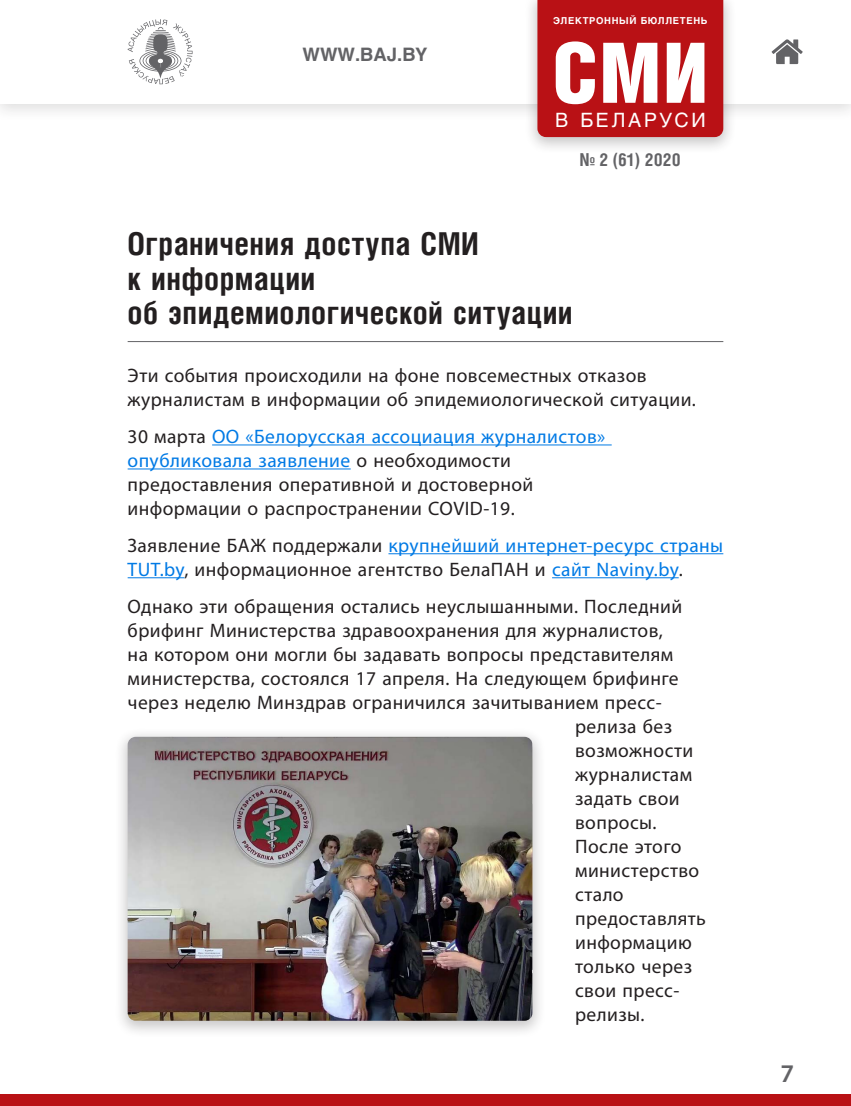
<style>
.page{position:relative;width:851px;height:1106px;background:#fff}
.page>*{position:absolute;margin:0;border:0;box-sizing:border-box;transform-origin:0 0}
.t1{font:83.55px "Helios Cond Black C";color:#fff}
.t2{font:700 31.5px/34.5px "Helios Cond C";letter-spacing:.015em;color:#231f20}
.t3{font:600 25.5px "Myriad Pro";color:#636366}
.t4{font:19.5px/24px "Myriad Pro";letter-spacing:.02em;color:#231f20}
.t5{font:19.5px "Helios C";letter-spacing:.13em;color:#fff}
.t6{font:700 18.3px "Helios C";color:#636366}
.t7{font:700 17.85px "Helios Cond C";color:#636366}
.t8{font:700 9.45px "Helios C";letter-spacing:.07em;color:#fff}
.s1{color:#007ae5}
</style>
<div class="page">
<div style="left:0;top:1094px;width:850px;height:12px;background:#b91115"></div>
<hr style="left:128px;top:341px;width:595px;height:1px;background:#636366">
<hr style="left:212px;top:444px;width:399px;height:1px;background:#007ae5">
<hr style="left:128px;top:468px;width:222px;height:1px;background:#007ae5">
<hr style="left:388px;top:553px;width:335px;height:1px;background:#007ae5">
<hr style="left:128px;top:577px;width:56px;height:1px;background:#007ae5">
<hr style="left:552px;top:577px;width:126px;height:1px;background:#007ae5">
<div style="left:114px;top:727px;width:432px;height:311px;background:#231f20;opacity:.25"></div>
<img style="left:128px;top:736px;width:404px;height:284px">
<div style="left:0;top:0;width:850px;height:122px;background:#231f20;opacity:.15"></div>
<div style="left:0;top:0;width:850px;height:103px;background:#fff"></div>
<svg style="left:128px;top:19px;width:64px;height:65px"></svg>
<svg style="left:771px;top:39px;width:31px;height:25px"></svg>
<div style="left:523px;top:0;width:213px;height:155px;background:#231f20;opacity:.25"></div>
<div style="left:537px;top:0;width:186px;height:137px;background:#b91115"></div>
<p class="t6" style="left:302px;top:44px;width:126px">WWW.BAJ.BY</p>
<p class="t8" style="left:553px;top:15px;width:156px">ЭЛЕКТРОННЫЙ БЮЛЛЕТЕНЬ</p>
<h1 class="t1" style="left:552px;top:25px;width:158px">СМИ</h1>
<p class="t5" style="left:555px;top:109px;width:152px">В БЕЛАРУСИ</p>
<p class="t7" style="left:580px;top:149px;width:102px">№ 2 (61) 2020</p>
<h2 class="t2" style="left:128px;top:226px;width:446px">Ограничения доступа СМИ<br>к информации<br>об эпидемиологической ситуации</h2>
<p class="t4" style="left:128px;top:363px;width:569px">Эти события происходили на фоне повсеместных отказов журналистам в информации об эпидемиологической ситуации.</p>
<p class="t4" style="left:128px;top:424px;width:479px">30 марта <span class="s1">ОО «Белорусская ассоциация журналистов» опубликовала заявление</span> о необходимости предоставления оперативной и достоверной информации о распространении COVID-19.</p>
<p class="t4" style="left:128px;top:533px;width:597px">Заявление БАЖ поддержали <span class="s1">крупнейший интернет-ресурс страны<br>TUT.by</span>, информационное агентство БелаПАН и <span class="s1">сайт Naviny.by</span>.</p>
<p class="t4" style="left:128px;top:594px;width:556px">Однако эти обращения остались неуслышанными. Последний</p>
<p class="t4" style="left:128px;top:618px;width:536px">брифинг Министерства здравоохранения для журналистов,</p>
<p class="t4" style="left:128px;top:642px;width:547px">на котором они могли бы задавать вопросы представителям</p>
<p class="t4" style="left:128px;top:666px;width:552px">министерства, состоялся 17 апреля. На следующем брифинге</p>
<p class="t4" style="left:128px;top:690px;width:535px">через неделю Минздрав ограничился зачитыванием пресс-</p>
<p class="t4" style="left:575px;top:714px;width:99px">релиза без</p>
<p class="t4" style="left:575px;top:738px;width:120px">возможности</p>
<p class="t4" style="left:575px;top:762px;width:119px">журналистам</p>
<p class="t4" style="left:575px;top:786px;width:106px">задать свои</p>
<p class="t4" style="left:575px;top:810px;width:83px">вопросы.</p>
<p class="t4" style="left:575px;top:834px;width:108px">После этого</p>
<p class="t4" style="left:575px;top:858px;width:126px">министерство</p>
<p class="t4" style="left:575px;top:882px;width:50px">стало</p>
<p class="t4" style="left:575px;top:906px;width:132px">предоставлять</p>
<p class="t4" style="left:575px;top:930px;width:118px">информацию</p>
<p class="t4" style="left:575px;top:954px;width:118px">только через</p>
<p class="t4" style="left:575px;top:978px;width:106px">свои пресс-</p>
<p class="t4" style="left:575px;top:1002px;width:71px">релизы.</p>
<h3 class="t3" style="left:780px;top:1057px;width:15px">7</h3>
</div>
